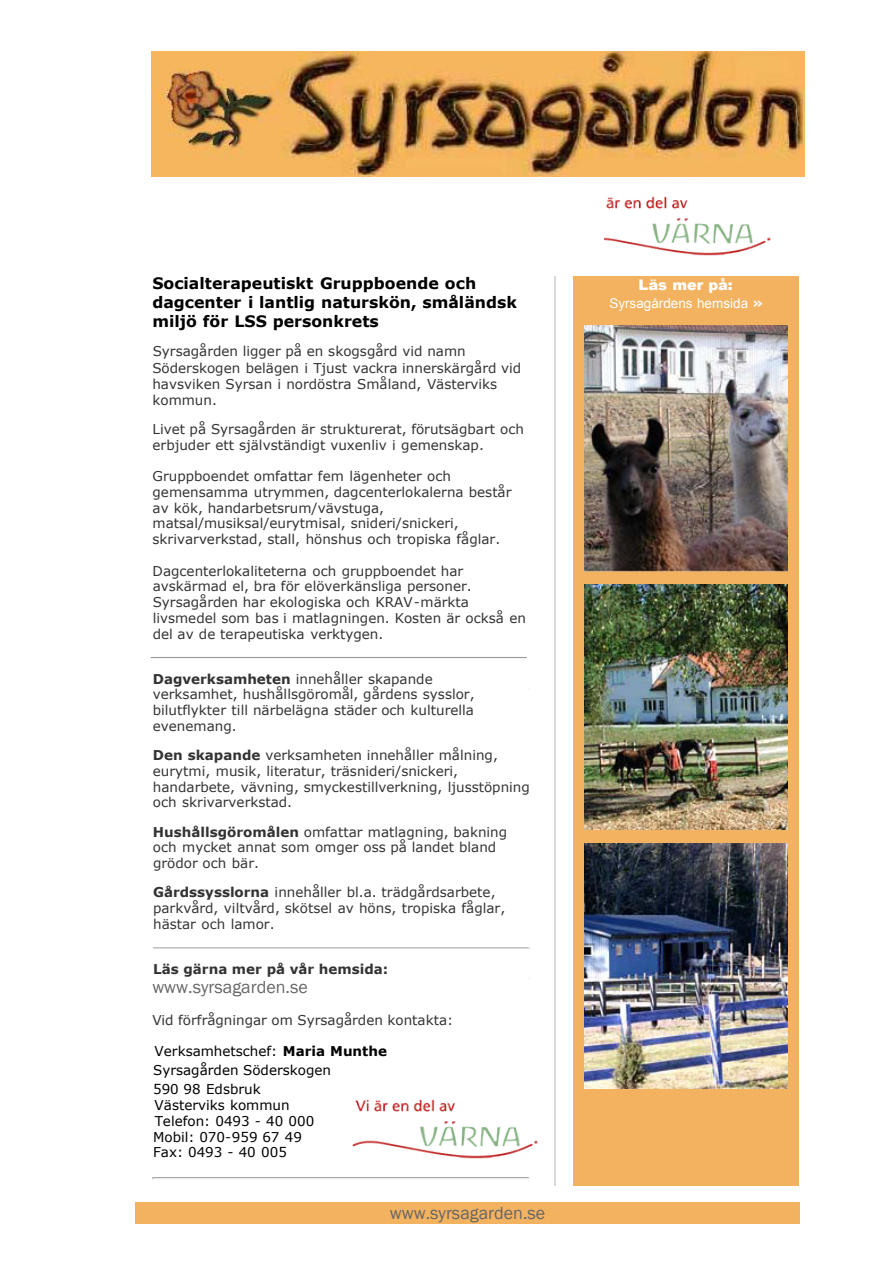
<style>
.page{position:relative;width:893px;height:1263px;background:#fff}
.page>*{position:absolute;margin:0;border:0;box-sizing:border-box;transform-origin:0 0}
.t1{font:18px "Franklin Gothic";color:#666}
.t2{font:700 15.75px/19px "Verdana";color:#000}
.t3{font:900 14.7px "Arial";color:#fff}
.t4{font:13.5px/15.8px "Verdana";color:#333}
.t5{font:13.5px/15.8px "Verdana";color:#000}
.t6{font:700 13.5px "Verdana";color:#333}
.t7{font:13.5px "Arial";color:#fff}
.s1{font-weight:700}
.s2{font-family:"Verdana";font-weight:700}
</style>
<div class="page">
<svg style="left:150px;top:657px;width:377px;height:1px"></svg>
<hr style="left:554px;top:276px;width:1px;height:883px;background:#d9d9d9">
<div style="left:573px;top:276px;width:225px;height:882px;background:#f3b260"></div>
<img style="left:604px;top:196px;width:167px;height:59px">
<img style="left:152px;top:51px;width:652px;height:125px">
<img style="left:584px;top:326px;width:203px;height:245px">
<img style="left:584px;top:585px;width:203px;height:245px">
<img style="left:584px;top:843px;width:203px;height:246px">
<svg style="left:153px;top:947px;width:377px;height:2px"></svg>
<img style="left:352px;top:1099px;width:186px;height:60px">
<svg style="left:152px;top:1177px;width:377px;height:2px"></svg>
<hr style="left:554px;top:1147px;width:1px;height:39px;background:#d9d9d9">
<div style="left:573px;top:1147px;width:225px;height:39px;background:#f3b260"></div>
<div style="left:135px;top:1202px;width:665px;height:21px;background:#f3b260"></div>
<p class="t2" style="left:152px;top:273px;width:366px">Socialterapeutiskt Gruppboende och dagcenter i lantlig naturskön, småländsk miljö för LSS personkrets</p>
<p class="t4" style="left:152px;top:343px;width:370px;line-height:16.2px">Syrsagården ligger på en skogsgård vid namn Söderskogen belägen i Tjust vackra innerskärgård vid havsviken Syrsan i nordöstra Småland, Västerviks kommun.</p>
<p class="t4" style="left:152px;top:421px;width:373px">Livet på Syrsagården är strukturerat, förutsägbart och erbjuder ett självständigt vuxenliv i gemenskap.</p>
<p class="t4" style="left:152px;top:468px;width:360px">Gruppboendet omfattar fem lägenheter och gemensamma utrymmen, dagcenterlokalerna består av kök, handarbetsrum/vävstuga, matsal/musiksal/eurytmisal, snideri/snickeri, skrivarverkstad, stall, hönshus och tropiska fåglar.</p>
<p class="t4" style="left:153px;top:563px;width:375px">Dagcenterlokaliteterna och gruppboendet har avskärmad el, bra för elöverkänsliga personer.<br>Syrsagården har ekologiska och KRAV-märkta livsmedel som bas i matlagningen. Kosten är också en del av de terapeutiska verktygen.</p>
<p class="t4" style="left:153px;top:671px;width:323px"><span class="s1">Dagverksamheten</span> innehåller skapande verksamhet, hushållsgöromål, gårdens sysslor, bilutflykter till närbelägna städer och kulturella evenemang.</p>
<p class="t4" style="left:153px;top:747px;width:378px"><span class="s1">Den</span> <span class="s1">skapande</span> verksamheten innehåller målning, eurytmi, musik, literatur, träsnideri/snickeri, handarbete, vävning, smyckestillverkning, ljusstöpning och skrivarverkstad.</p>
<p class="t4" style="left:153px;top:824px;width:356px"><span class="s1">Hushållsgöromålen</span> omfattar matlagning, bakning och mycket annat som omger oss på landet bland grödor och bär.</p>
<p class="t4" style="left:153px;top:885px;width:354px"><span class="s1">Gårdssysslorna</span> innehåller bl.a. trädgårdsarbete, parkvård, viltvård, skötsel av höns, tropiska fåglar, hästar och lamor.</p>
<p class="t6" style="left:153px;top:959px;width:237px">Läs gärna mer på vår hemsida:</p>
<h1 class="t1" style="left:152px;top:976px;width:157px">www.syrsagarden.se</h1>
<p class="t4" style="left:152px;top:1012px;width:302px">Vid förfrågningar om Syrsagården kontakta:</p>
<p class="t5" style="left:153px;top:1041px;width:235px;line-height:19.2px">Verksamhetschef: <span class="s1">Maria Munthe<br></span>Syrsagården Söderskogen<br>590 98 Edsbruk</p>
<p class="t5" style="left:153px;top:1097px;width:163px">Västerviks kommun<br>Telefon: 0493 - 40 000<br>Mobil: 070-959 67 49<br>Fax: 0493 - 40 005</p>
<h1 class="t1" style="left:390px;top:1202px;width:157px">www.syrsagarden.se</h1>
<p class="t3" style="left:638px;top:274px;width:96px">Läs mer på:</p>
<p class="t7" style="left:609px;top:294px;width:156px">Syrsagårdens hemsida <span class="s2">»</span></p>
</div>
